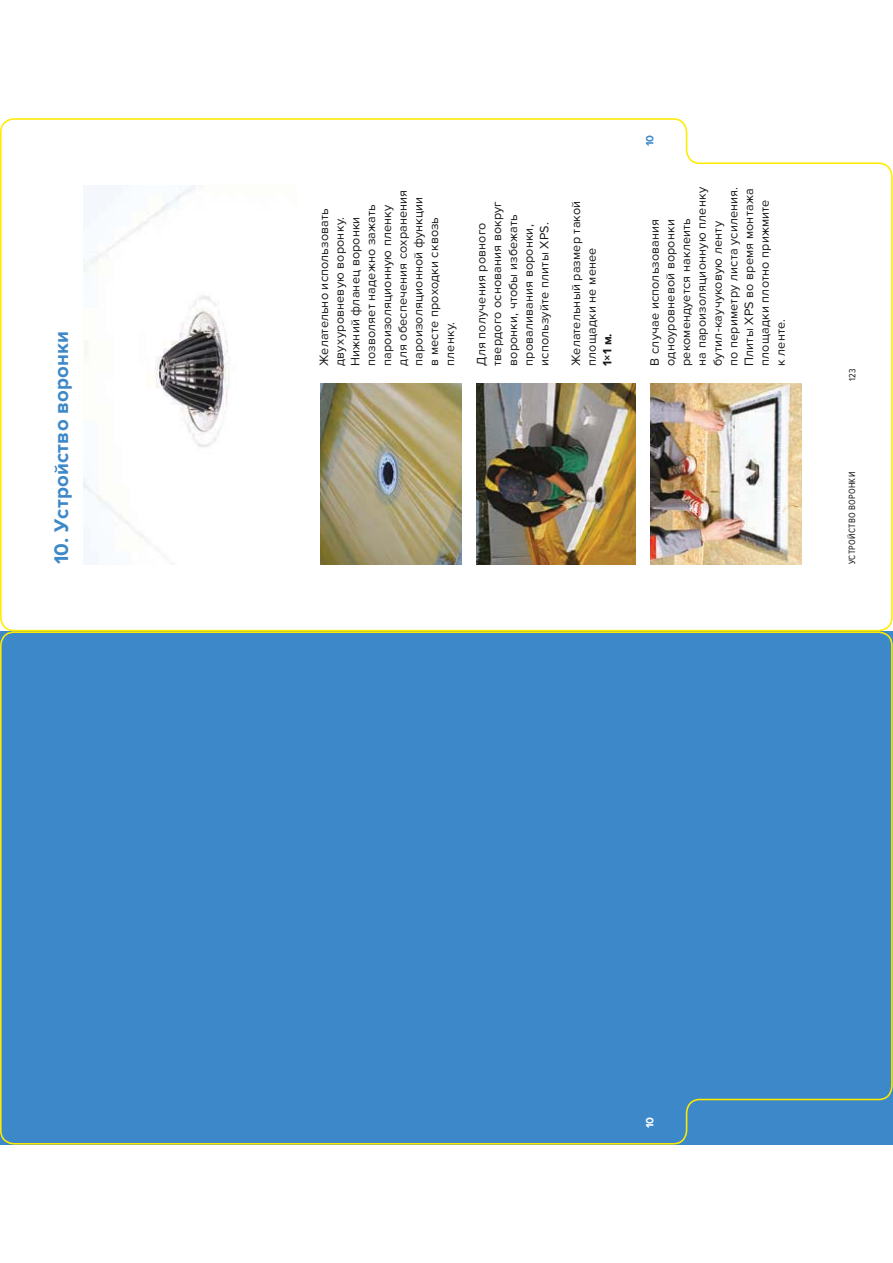
<style>
.page{position:relative;width:893px;height:1263px;background:#fff}
.page>*{position:absolute;margin:0;border:0;box-sizing:border-box;transform-origin:0 0}
.t1{font:700 20.4px "Proxima Nova";letter-spacing:.01em;color:#3d88c8}
.t2{font:12.6px/15.8px "Proxima Nova";letter-spacing:.01em;color:#181917}
.t3{font:700 12.6px "Proxima Nova";color:#181917}
.t4{font:700 10.95px "Proxima Nova A";color:#3d88c8}
.t5{font:700 10.95px "Proxima Nova A";color:#fff}
.t6{font:9.45px "Proxima Nova Cond";letter-spacing:.025em;color:#181917}
</style>
<div class="page">
<svg style="left:0;top:118px;width:893px;height:513px"></svg>
<div style="left:0;top:631px;width:893px;height:514px;background:#3d88c8"></div>
<h1 class="t1" style="left:54px;top:564px;width:235px;rotate:-90deg">10. Устройство воронки</h1>
<p class="t2" style="left:317px;top:366px;width:177px;rotate:-90deg">Желательно использовать двухуровневую воронку.<br>Нижний фланец воронки позволяет надежно зажать пароизоляционную пленку для обеспечения сохранения пароизоляционной функции в месте проходки сквозь пленку.</p>
<p class="t2" style="left:474px;top:366px;width:166px;rotate:-90deg">Для получения ровного твердого основания вокруг воронки, чтобы избежать проваливания воронки, используйте плиты XPS.</p>
<p class="t2" style="left:569px;top:366px;width:166px;rotate:-90deg">Желательный размер такой площадки не менее</p>
<p class="t3" style="left:602px;top:366px;width:34px;rotate:-90deg">1×1 м.</p>
<p class="t4" style="left:645px;top:146px;width:13px;rotate:-90deg">10</p>
<p class="t2" style="left:647px;top:366px;width:180px;rotate:-90deg">В случае использования одноуровневой воронки рекомендуется наклеить<br>на пароизоляционную пленку бутил-каучуковую ленту<br>по периметру листа усиления.<br>Плиты XPS во время монтажа площадки плотно прижмите<br>к ленте.</p>
<p class="t6" style="left:849px;top:381px;width:14px;rotate:-90deg">123</p>
<p class="t6" style="left:849px;top:564px;width:94px;rotate:-90deg">УСТРОЙСТВО ВОРОНКИ</p>
<p class="t5" style="left:645px;top:1128px;width:13px;rotate:-90deg">10</p>
</div>
